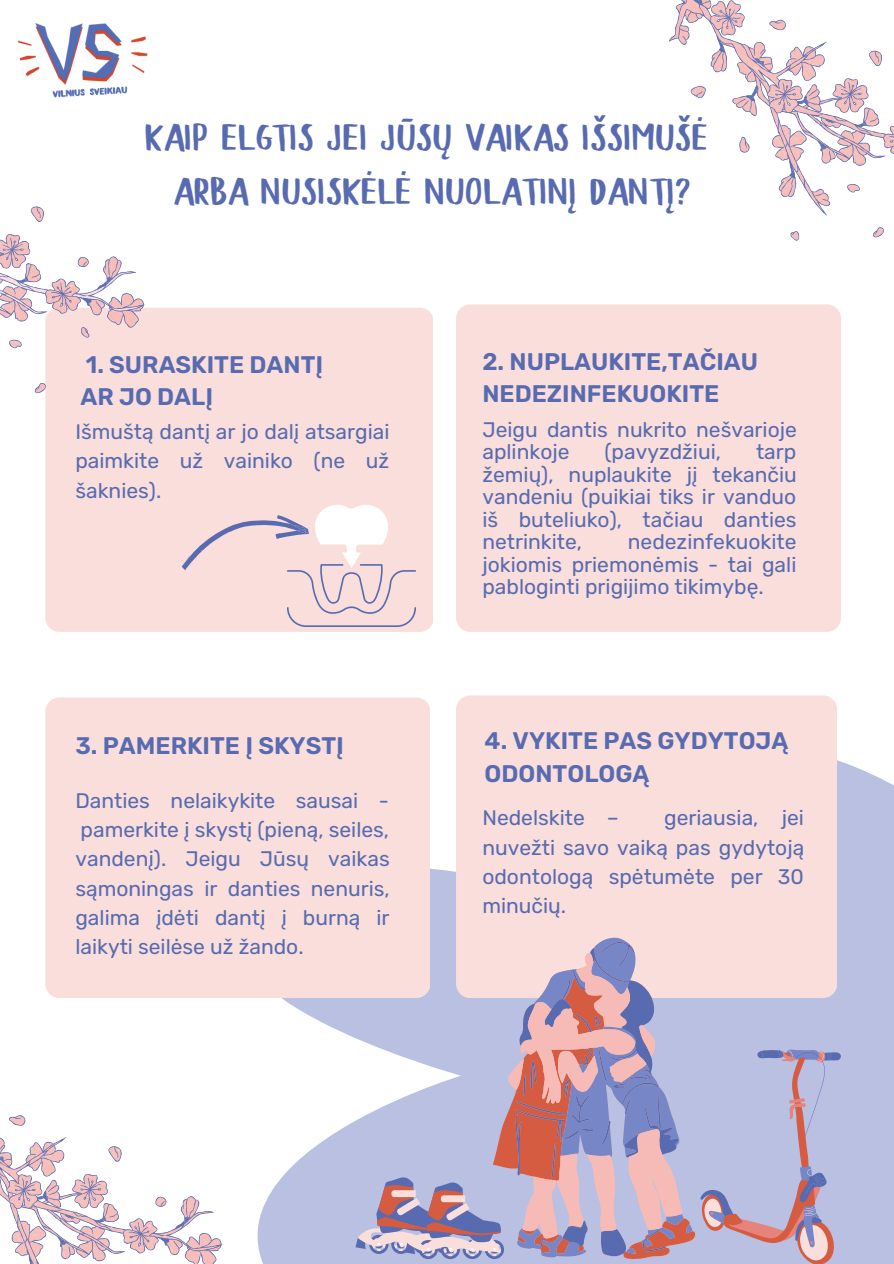
<style>
.page{position:relative;width:894px;height:1264px;background:#fff}
.page>*{position:absolute;margin:0;border:0;box-sizing:border-box;transform-origin:0 0}
.t1{font:39px/54px "Blodders";color:#586bb0;text-align:center}
.t2{font:600 24px/32.7px "Rubik";color:#586bb0}
.t3{font:21px/29.2px "Rubik";color:#586bb0;text-align:justify}
</style>
<div class="page">
<svg style="left:257px;top:696px;width:636px;height:567px;fill:#b9c0e1"></svg>
<div style="left:45px;top:308px;width:388px;height:324px;background:#f9dedc;border-radius:14px"></div>
<div style="left:45px;top:697px;width:385px;height:301px;background:#f9dedc;border-radius:14px"></div>
<div style="left:456px;top:304px;width:384px;height:328px;background:#f9dedc;border-radius:14px"></div>
<div style="left:456px;top:695px;width:380px;height:302px;background:#f9dedc;border-radius:14px"></div>
<img style="left:17px;top:23px;width:131px;height:52px">
<svg style="left:669px;top:0;width:224px;height:241px"></svg>
<svg style="left:0;top:75px;width:161px;height:381px"></svg>
<svg style="left:0;top:1115px;width:222px;height:148px"></svg>
<svg style="left:700px;top:1049px;width:141px;height:214px;background:#b9b3cf"></svg>
<svg style="left:355px;top:1175px;width:138px;height:83px;background:#b1a2bc"></svg>
<svg style="left:182px;top:505px;width:234px;height:122px"></svg>
<svg style="left:493px;top:997px;width:202px;height:262px;background:#bab4d0"></svg>
<svg style="left:602px;top:937px;width:90px;height:320px;fill:#b9c0e1"></svg>
<svg style="left:515px;top:941px;width:164px;height:316px"></svg>
<svg style="left:507px;top:952px;width:175px;height:286px;fill:#b9c0dc"></svg>
<svg style="left:520px;top:954px;width:142px;height:277px;background:#c29fb1"></svg>
<h1 class="t1" style="left:146px;top:114px;width:565px">KAIP ELGTIS JEI JŪSŲ VAIKAS IŠSIMUŠĖ<br>ARBA NUSISKĖLĖ NUOLATINĮ DANTĮ?</h1>
<p class="t2" style="left:80px;top:348px;width:244px">1. SURASKITE DANTĮ<br>AR JO DALĮ</p>
<p class="t3" style="left:75px;top:417px;width:315px">Išmuštą dantį ar jo dalį atsargiai paimkite už vainiko (ne už šaknies).</p>
<p class="t2" style="left:75px;top:729px;width:270px">3. PAMERKITE Į SKYSTĮ</p>
<p class="t3" style="left:75px;top:786px;width:316px">Danties nelaikykite sausai - pamerkite į skystį (pieną, seiles, vandenį). Jeigu Jūsų vaikas sąmoningas ir danties nenuris, galima įdėti dantį į burną ir laikyti seilėse už žando.</p>
<p class="t2" style="left:482px;top:345px;width:277px">2. NUPLAUKITE,TAČIAU<br>NEDEZINFEKUOKITE</p>
<p class="t3" style="left:482px;top:418px;width:316px;line-height:22.5px">Jeigu dantis nukrito nešvarioje aplinkoje</p>
<p class="t3" style="left:604px;top:437px;width:118px">(pavyzdžiui,</p>
<p class="t3" style="left:482px;top:441px;width:316px;line-height:22.5px;text-indent:273px">tarp žemių), nuplaukite jį tekančiu vandeniu (puikiai tiks ir vanduo iš buteliuko), tačiau danties netrinkite,</p>
<p class="t3" style="left:482px;top:531px;width:315px;line-height:22.5px;text-indent:145px">nedezinfekuokite jokiomis priemonėmis - tai gali pabloginti prigijimo tikimybę.</p>
<p class="t2" style="left:484px;top:724px;width:305px">4. VYKITE PAS GYDYTOJĄ<br>ODONTOLOGĄ</p>
<p class="t3" style="left:482px;top:803px;width:138px">Nedelskite –</p>
<p class="t3" style="left:482px;top:803px;width:323px;text-indent:182px">geriausia, jei nuvežti savo vaiką pas gydytoją odontologą spėtumėte per 30 minučių.</p>
</div>
